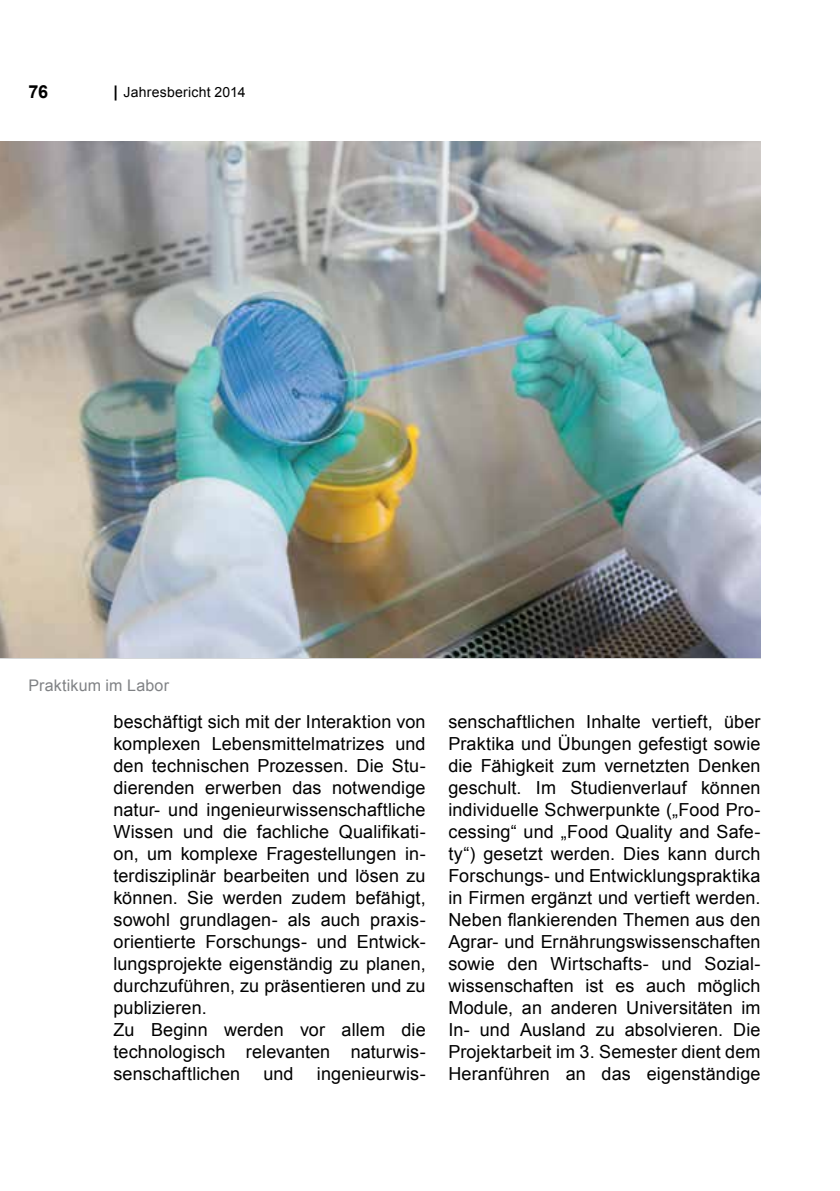
<style>
.page{position:relative;width:840px;height:1191px;background:#fff}
.page>*{position:absolute;margin:0;border:0;box-sizing:border-box;transform-origin:0 0}
.t1{font:18px/22px "Arial";letter-spacing:.005em;color:#000}
.t2{font:700 18px "Arial";color:#000}
.t3{font:16px "Arial";letter-spacing:.01em;color:#808285}
.t4{font:14px "Arial";letter-spacing:.015em;color:#000}
.s1{font-weight:700;font-size:16px}
</style>
<div class="page">
<img style="left:0;top:142px;width:760px;height:516px">
<p class="t2" style="left:28px;top:80px;width:21px">76</p>
<p class="t4" style="left:113px;top:82px;width:133px"><span class="s1">|</span> Jahresbericht 2014</p>
<p class="t3" style="left:28px;top:675px;width:142px">Praktikum im Labor</p>
<p class="t1" style="left:113px;top:710px;width:313px">beschäftigt sich mit der Interaktion von komplexen Lebensmittelmatrizes und den technischen Prozessen. Die Stu&shy;dierenden erwerben das notwendige natur- und ingenieurwissenschaftliche Wissen und die fachliche Qualifikati&shy;on, um komplexe Fragestellungen in&shy;terdisziplinär bearbeiten und lösen zu können. Sie werden zudem befähigt, sowohl grundlagen- als auch praxis&shy;orientierte Forschungs- und Entwick&shy;lungsprojekte eigenständig zu planen, durchzuführen, zu präsentieren und zu publizieren.<br>Zu Beginn werden vor allem die technologisch relevanten naturwis&shy;senschaftlichen</p>
<p class="t1" style="left:263px;top:1062px;width:32px">und</p>
<p class="t1" style="left:317px;top:1062px;width:110px">ingenieurwis-</p>
<p class="t1" style="left:448px;top:710px;width:313px;text-align:justify">senschaftlichen Inhalte vertieft, über Praktika und Übungen gefestigt sowie die Fähigkeit zum vernetzten Denken geschult. Im Studienverlauf können individuelle Schwerpunkte („Food Pro&shy;cessing“ und „Food Quality and Safe&shy;ty“) gesetzt werden. Dies kann durch Forschungs- und Entwicklungspraktika in Firmen ergänzt und vertieft werden.<br>Neben flankierenden Themen aus den Agrar- und Ernährungswissenschaften sowie den Wirtschafts- und Sozial&shy;wissenschaften ist es auch möglich Module, an anderen Universitäten im In- und Ausland zu absolvieren. Die Projektarbeit im 3. Semester dient dem Heranführen an das eigenständige</p>
</div>
